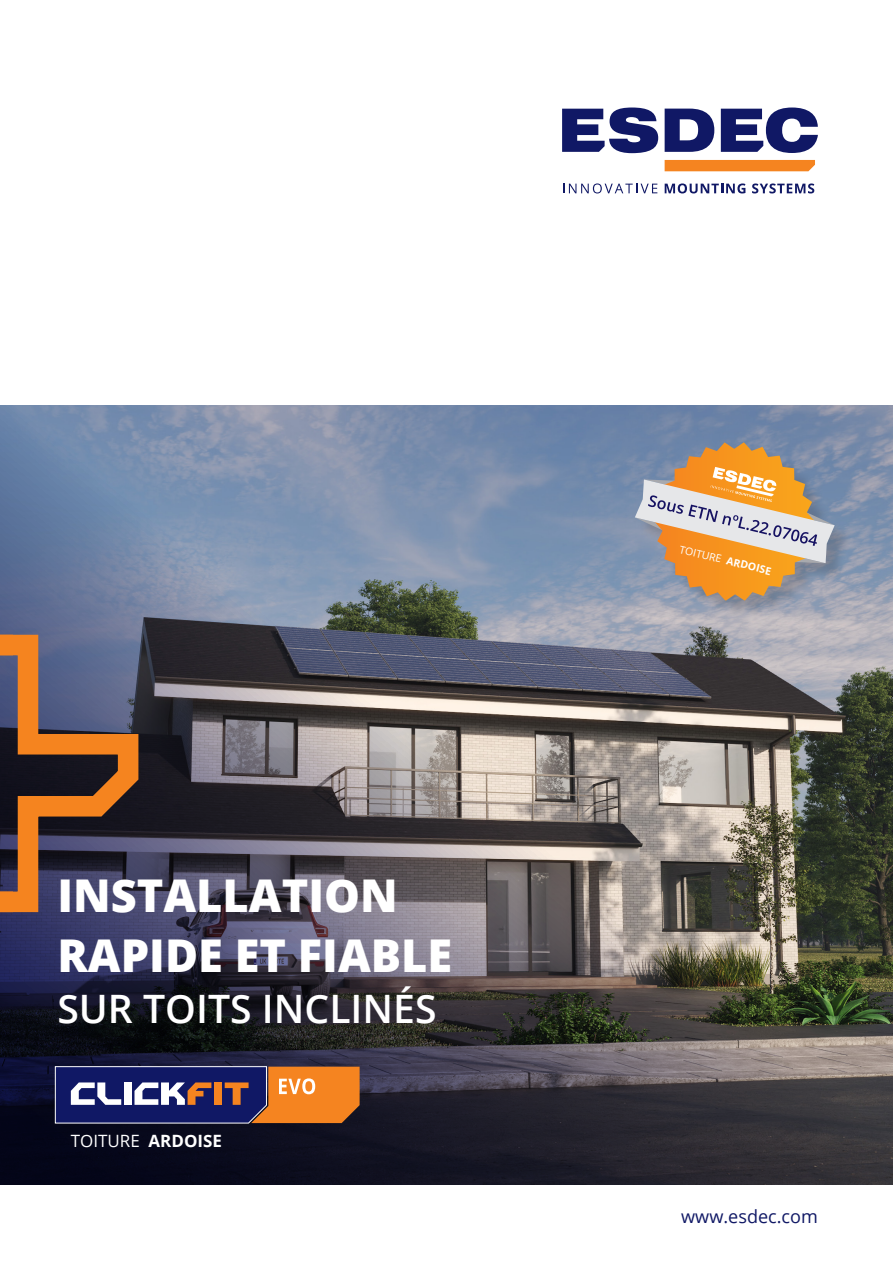
<style>
.page{position:relative;width:893px;height:1263px;background:#fff}
.page>*{position:absolute;margin:0;border:0;box-sizing:border-box;transform-origin:0 0}
.t1{font:800 45.15px/60.2px "Open Sans";color:#fff}
.t2{font:600 39.15px "Open Sans";color:#fff}
.t3{font:18px "Open Sans";color:#101865}
.t4{font:16.95px "Open Sans";color:#fff}
.t5{font:10.5px "Open Sans";color:#fff}
.s1{font-weight:700}
</style>
<div class="page">
<img style="left:0;top:405px;width:893px;height:779px">
<svg style="left:665px;top:109px;width:49px;height:43px"></svg>
<svg style="left:721px;top:108px;width:97px;height:45px"></svg>
<svg style="left:562px;top:108px;width:96px;height:45px"></svg>
<div style="left:665px;top:160px;width:150px;height:11px;background:#f58420"></div>
<svg style="left:563px;top:183px;width:94px;height:10px"></svg>
<svg style="left:665px;top:183px;width:80px;height:10px"></svg>
<svg style="left:752px;top:183px;width:62px;height:10px"></svg>
<svg style="left:55px;top:1066px;width:305px;height:57px"></svg>
<svg style="left:0;top:635px;width:138px;height:277px"></svg>
<div style="left:638px;top:446px;width:215px;height:173px;background:#231f20;opacity:.2"></div>
<svg style="left:635px;top:442px;width:200px;height:158px"></svg>
<p class="t1" style="left:57px;top:863px;width:396px">INSTALLATION<br>RAPIDE ET FIABLE</p>
<p class="t2" style="left:57px;top:982px;width:381px">SUR TOITS INCLINÉS</p>
<p class="t4" style="left:71px;top:1129px;width:153px">TOITURE <span class="s1">ARDOISE</span></p>
<p class="t5" style="left:682px;top:542px;width:95px;rotate:14deg">TOITURE <span class="s1">ARDOISE</span></p>
<p class="t3" style="left:681px;top:1204px;width:138px">www.esdec.com</p>
</div>
